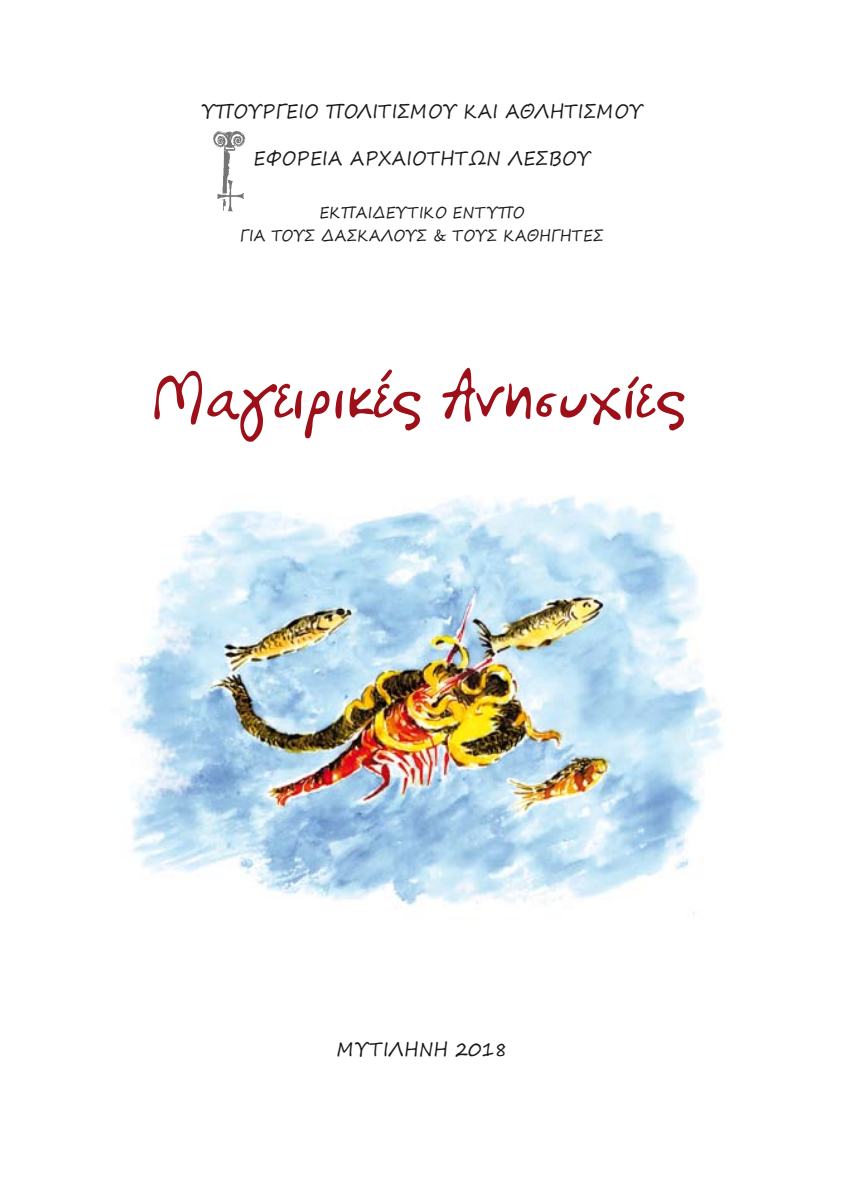
<style>
.page{position:relative;width:844px;height:1191px;background:#fff}
.page>*{position:absolute;margin:0;border:0;box-sizing:border-box;transform-origin:0 0}
.t1{font:700 64.75px "PF Libera Pro";letter-spacing:.005em;color:#9e1019;scale:.92 1}
.t2{font:19.25px "Segoe Print";letter-spacing:.005em;color:#1a171b;scale:.92 1}
.t3{font:15.75px/22.8px "Segoe Print";letter-spacing:.005em;color:#1a171b;text-align:center;scale:.92 1}
</style>
<div class="page">
<img style="left:120px;top:496px;width:603px;height:418px">
<img style="left:213px;top:131px;width:33px;height:81px">
<p class="t2" style="left:201px;top:94px;width:481px">ΥΠΟΥΡΓΕΙΟ ΠΟΛΙΤΙΣΜΟΥ ΚΑΙ ΑΘΛΗΤΙΣΜΟΥ</p>
<p class="t2" style="left:253px;top:141px;width:367px">ΕΦΟΡΕΙΑ ΑΡΧΑΙΟΤΗΤΩΝ ΛΕΣΒΟΥ</p>
<p class="t3" style="left:240px;top:201px;width:396px">ΕΚΠΑΙΔΕΥΤΙΚΟ ΕΝΤΥΠΟ<br>ΓΙΑ TΟΥΣ ΔΑΣΚΑΛΟΥΣ &amp; ΤΟΥΣ ΚΑΘΗΓΗΤΕΣ</p>
<h1 class="t1" style="left:155px;top:351px;width:580px">Μαγειρικές Ανησυχίες</h1>
<p class="t2" style="left:336px;top:1032px;width:187px">ΜΥΤΙΛΗΝΗ 2018</p>
</div>
